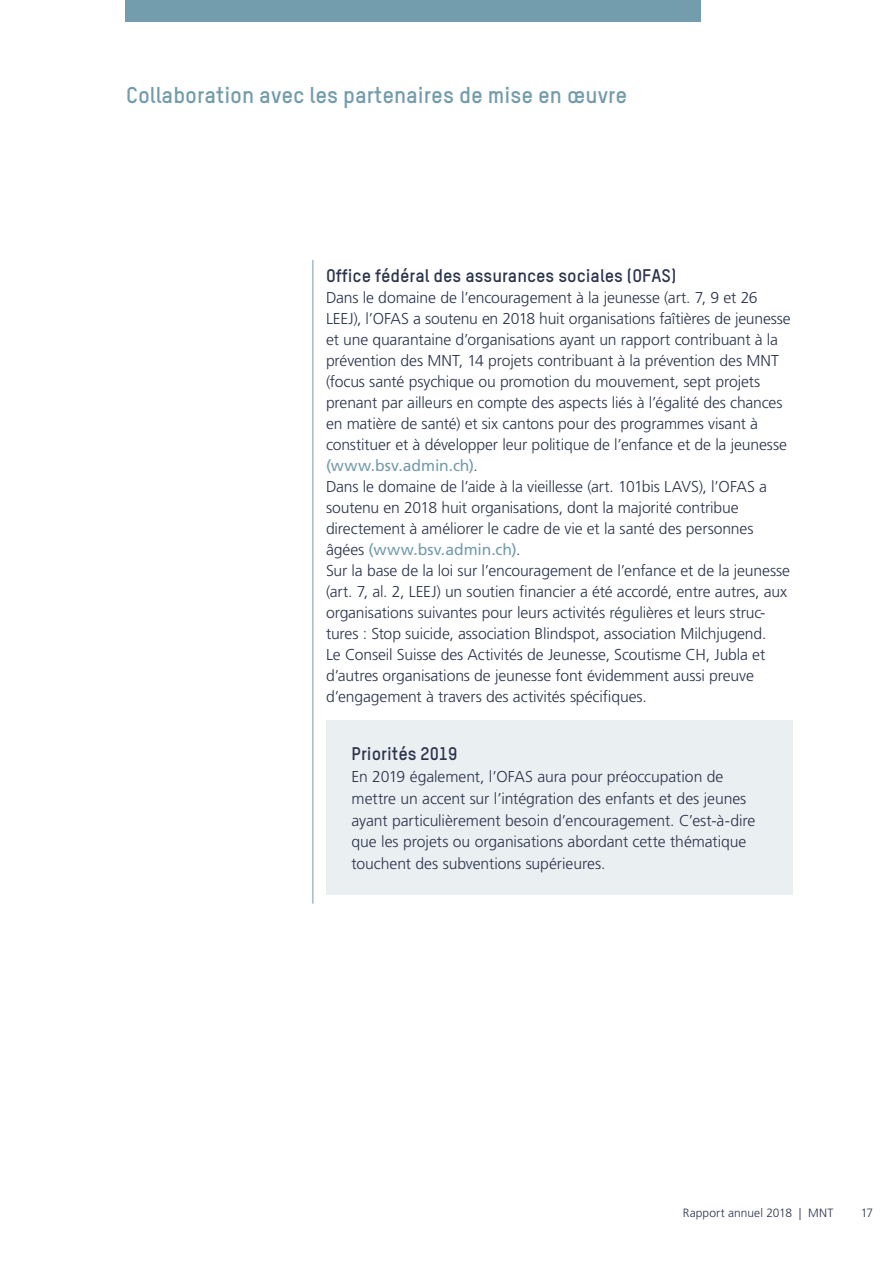
<style>
.page{position:relative;width:893px;height:1263px;background:#fff}
.page>*{position:absolute;margin:0;border:0;box-sizing:border-box;transform-origin:0 0}
.t1{font:700 22.5px "TSTAR";color:#739cac}
.t2{font:700 18px "TSTAR";color:#2b344c}
.t3{font:300 15.75px/21px "Frutiger LT Std";letter-spacing:-.01em;color:#2b344c}
.t4{font:300 12px "Frutiger LT Std";letter-spacing:.01em;color:#2b344c}
.s1{font-weight:400;color:#739cac}
</style>
<div class="page">
<div style="left:126px;top:0;width:574px;height:21px;background:#739cac"></div>
<div style="left:326px;top:720px;width:466px;height:175px;background:#eaeff2"></div>
<hr style="left:312px;top:260px;width:1px;height:644px;background:#739cac">
<h1 class="t1" style="left:126px;top:81px;width:503px">Collaboration avec les partenaires de mise en œuvre</h1>
<p class="t2" style="left:326px;top:264px;width:352px">Office fédéral des assurances sociales (OFAS)</p>
<p class="t3" style="left:326px;top:287px;width:466px">Dans le domaine de l’encouragement à la jeunesse (art. 7, 9 et 26<br>LEEJ), l’OFAS a soutenu en 2018 huit organisations faîtières de jeunesse et une quarantaine d’organisations ayant un rapport contribuant à la prévention des MNT, 14 projets contribuant à la prévention des MNT (focus santé psychique ou promotion du mouvement, sept projets prenant par ailleurs en compte des aspects liés à l’égalité des chances en matière de santé) et six cantons pour des programmes visant à constituer et à développer leur politique de l’enfance et de la jeunesse <span class="s1">(www.bsv.admin.ch)</span>.<br>Dans le domaine de l’aide à la vieillesse (art. 101bis LAVS), l’OFAS a soutenu en 2018 huit organisations, dont la majorité contribue directement à améliorer le cadre de vie et la santé des personnes âgées <span class="s1">(www.bsv.admin.ch)</span>.<br>Sur la base de la loi sur l’encouragement de l’enfance et de la jeunesse (art. 7, al. 2, LEEJ) un soutien financier a été accordé, entre autres, aux organisations suivantes pour leurs activités régulières et leurs struc&shy;tures : Stop suicide, association Blindspot, association Milchjugend.<br>Le Conseil Suisse des Activités de Jeunesse, Scoutisme CH, Jubla et d’autres organisations de jeunesse font évidemment aussi preuve d’engagement à travers des activités spécifiques.</p>
<p class="t2" style="left:351px;top:743px;width:107px">Priorités 2019</p>
<p class="t3" style="left:351px;top:766px;width:405px;line-height:21.8px">En 2019 également, l’OFAS aura pour préoccupation de mettre un accent sur l’intégration des enfants et des jeunes ayant particulièrement besoin d’encouragement. C’est-à-dire que les projets ou organisations abordant cette thématique touchent des subventions supérieures.</p>
<p class="t4" style="left:683px;top:1206px;width:152px">Rapport annuel 2018 | MNT</p>
<p class="t4" style="left:861px;top:1206px;width:14px">17</p>
</div>
